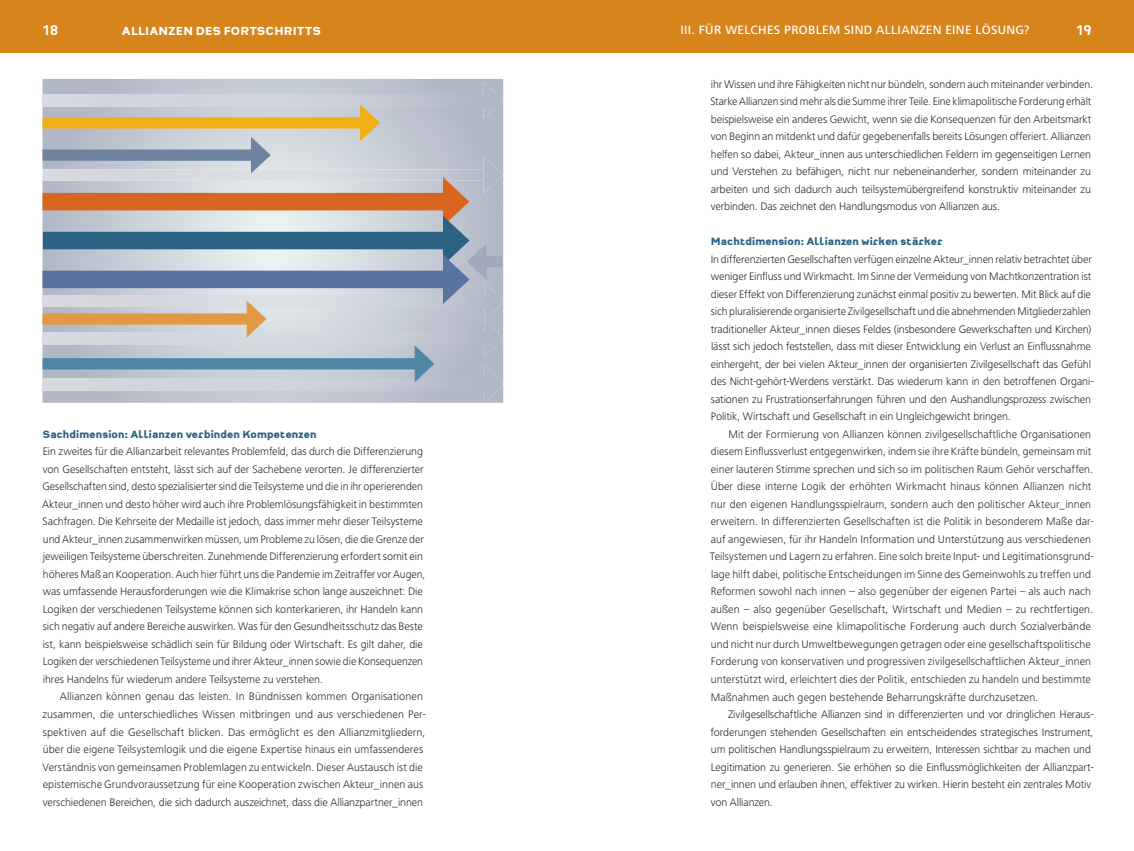
<style>
.page{position:relative;width:1134px;height:851px;background:#fff}
.page>*{position:absolute;margin:0;border:0;box-sizing:border-box;transform-origin:0 0}
.t1{font:700 15px "Heimat Sans";color:#fff}
.t2{font:500 12.5px "Frutiger Next LT";letter-spacing:.025em;color:#fff}
.t3{font:800 12.5px "Heimat Sans";letter-spacing:.01em;color:#fff}
.t4{font:300 11.25px/17.5px "Frutiger Next LT";letter-spacing:-.005em;color:#231f20}
.t5{font:800 11.25px "Heimat Sans";letter-spacing:.01em;color:#2c6384}
</style>
<div class="page">
<div style="left:567px;top:0;width:567px;height:52px;background:#d8841c"></div>
<div style="left:0;top:0;width:567px;height:52px;background:#d8841c"></div>
<svg style="left:43px;top:79px;width:460px;height:323px;background:#c6ccd4"></svg>
<div style="left:43px;top:193px;width:410px;height:17px;background:#d9661e"></div>
<img style="left:43px;top:169px;width:440px;height:12px">
<img style="left:483px;top:157px;width:20px;height:36px">
<div style="left:479px;top:256px;width:23px;height:11px;background:#a1aabd"></div>
<img style="left:43px;top:95px;width:440px;height:11px">
<img style="left:483px;top:82px;width:20px;height:37px">
<img style="left:43px;top:295px;width:441px;height:12px">
<img style="left:484px;top:283px;width:19px;height:74px">
<img style="left:43px;top:333px;width:441px;height:11px">
<img style="left:43px;top:378px;width:441px;height:12px">
<img style="left:484px;top:366px;width:19px;height:36px">
<div style="left:43px;top:117px;width:325px;height:11px;background:#f0af13"></div>
<svg style="left:360px;top:104px;width:20px;height:37px"></svg>
<div style="left:43px;top:313px;width:211px;height:11px;background:#e19945"></div>
<svg style="left:247px;top:300px;width:19px;height:37px"></svg>
<div style="left:43px;top:358px;width:379px;height:11px;background:#4e87a4"></div>
<svg style="left:415px;top:345px;width:19px;height:37px"></svg>
<div style="left:43px;top:232px;width:410px;height:17px;background:#2c6384"></div>
<div style="left:43px;top:270px;width:410px;height:18px;background:#5873a0"></div>
<svg style="left:443px;top:177px;width:44px;height:127px;background:#a0a0a9"></svg>
<div style="left:43px;top:149px;width:216px;height:12px;background:#6e839e"></div>
<svg style="left:251px;top:137px;width:20px;height:36px"></svg>
<p class="t2" style="left:680px;top:23px;width:351px">III. FÜR WELCHES PROBLEM SIND ALLIANZEN EINE LÖSUNG?</p>
<h1 class="t1" style="left:43px;top:20px;width:17px">18</h1>
<p class="t3" style="left:122px;top:23px;width:200px">ALLIANZEN DES FORTSCHRITTS</p>
<h1 class="t1" style="left:1076px;top:20px;width:17px">19</h1>
<p class="t5" style="left:43px;top:426px;width:275px">Sachdimension: Allianzen verbinden Kompetenzen</p>
<p class="t4" style="left:42px;top:443px;width:385px">Ein zweites für die Allianzarbeit relevantes Problemfeld, das durch die Differenzierung von Gesellschaften entsteht, lässt sich auf der Sachebene verorten. Je differenzierter Gesellschaften sind, desto spezialisierter sind die Teilsysteme und die in ihr operierenden Akteur_innen und desto höher wird auch ihre Problemlösungsfähigkeit in bestimmten Sachfragen. Die Kehrseite der Medaille ist jedoch, dass immer mehr dieser Teilsysteme und Akteur_innen zusammenwirken müssen, um Probleme zu lösen, die die Grenze der jeweiligen Teilsysteme überschreiten. Zunehmende Differenzierung erfordert somit ein höheres Maß an Kooperation. Auch hier führt uns die Pandemie im Zeitraffer vor Augen, was umfassende Herausforderungen wie die Klimakrise schon lange auszeichnet: Die Logiken der verschiedenen Teilsysteme können sich konterkarieren, ihr Handeln kann sich negativ auf andere Bereiche auswirken. Was für den Gesundheitsschutz das Beste ist, kann beispielsweise schädlich sein für Bildung oder Wirtschaft. Es gilt daher, die Logiken der verschiedenen Teilsysteme und ihrer Akteur_innen sowie die Konsequenzen ihres Handelns für wiederum andere Teilsysteme zu verstehen.</p>
<p class="t4" style="left:42px;top:688px;width:385px;text-indent:17px">Allianzen können genau das leisten. In Bündnissen kommen Organisationen zusammen, die unterschiedliches Wissen mitbringen und aus verschiedenen Per&shy;spektiven auf die Gesellschaft blicken. Das ermöglicht es den Allianzmitgliedern, über die eigene Teilsystemlogik und die eigene Expertise hinaus ein umfassenderes Verständnis von gemeinsamen Problemlagen zu entwickeln. Dieser Austausch ist die epistemische Grundvoraussetzung für eine Kooperation zwischen Akteur_innen aus verschiedenen Bereichen, die sich dadurch auszeichnet, dass die Allianzpartner_innen</p>
<p class="t4" style="left:710px;top:75px;width:384px">ihr Wissen und ihre Fähigkeiten nicht nur bündeln, sondern auch miteinander verbinden.<br>Starke Allianzen sind mehr als die Summe ihrer Teile. Eine klimapolitische Forderung erhält beispielsweise ein anderes Gewicht, wenn sie die Konsequenzen für den Arbeitsmarkt von Beginn an mitdenkt und dafür gegebenenfalls bereits Lösungen offeriert. Allianzen helfen so dabei, Akteur_innen aus unterschiedlichen Feldern im gegenseitigen Lernen und Verstehen zu befähigen, nicht nur nebeneinanderher, sondern miteinander zu arbeiten und sich dadurch auch teilsystemübergreifend konstruktiv miteinander zu verbinden. Das zeichnet den Handlungsmodus von Allianzen aus.</p>
<p class="t5" style="left:711px;top:234px;width:234px">Machtdimension: Allianzen wirken stärker</p>
<p class="t4" style="left:711px;top:250px;width:385px">In differenzierten Gesellschaften verfügen einzelne Akteur_innen relativ betrachtet über weniger Einfluss und Wirkmacht. Im Sinne der Vermeidung von Machtkonzentration ist dieser Effekt von Differenzierung zunächst einmal positiv zu bewerten. Mit Blick auf die sich pluralisierende organisierte Zivilgesellschaft und die abnehmenden Mitgliederzahlen traditioneller Akteur_innen dieses Feldes (insbesondere Gewerkschaften und Kirchen) lässt sich jedoch feststellen, dass mit dieser Entwicklung ein Verlust an Einflussnahme einhergeht, der bei vielen Akteur_innen der organisierten Zivilgesellschaft das Gefühl des Nicht-gehört-Werdens verstärkt. Das wiederum kann in den betroffenen Organi&shy;sationen zu Frustrationserfahrungen führen und den Aushandlungsprozess zwischen Politik, Wirtschaft und Gesellschaft in ein Ungleichgewicht bringen.</p>
<p class="t4" style="left:710px;top:425px;width:385px;text-indent:19px">Mit der Formierung von Allianzen können zivilgesellschaftliche Organisationen diesem Einflussverlust entgegenwirken, indem sie ihre Kräfte bündeln, gemeinsam mit einer lauteren Stimme sprechen und sich so im politischen Raum Gehör verschaffen.<br>Über diese interne Logik der erhöhten Wirkmacht hinaus können Allianzen nicht nur den eigenen Handlungsspielraum, sondern auch den politischer Akteur_innen erweitern. In differenzierten Gesellschaften ist die Politik in besonderem Maße dar&shy;auf angewiesen, für ihr Handeln Information und Unterstützung aus verschiedenen Teilsystemen und Lagern zu erfahren. Eine solch breite Input- und Legitimationsgrund&shy;lage hilft dabei, politische Entscheidungen im Sinne des Gemeinwohls zu treffen und Reformen sowohl nach innen – also gegenüber der eigenen Partei – als auch nach außen – also gegenüber Gesellschaft, Wirtschaft und Medien – zu rechtfertigen.<br>Wenn beispielsweise eine klimapolitische Forderung auch durch Sozialverbände und nicht nur durch Umweltbewegungen getragen oder eine gesellschaftspolitische Forderung von konservativen und progressiven zivilgesellschaftlichen Akteur_innen unterstützt wird, erleichtert dies der Politik, entschieden zu handeln und bestimmte Maßnahmen auch gegen bestehende Beharrungskräfte durchzusetzen.</p>
<p class="t4" style="left:711px;top:705px;width:385px;text-indent:17px">Zivilgesellschaftliche Allianzen sind in differenzierten und vor dringlichen Heraus&shy;forderungen stehenden Gesellschaften ein entscheidendes strategisches Instrument, um politischen Handlungsspielraum zu erweitern, Interessen sichtbar zu machen und Legitimation zu generieren. Sie erhöhen so die Einflussmöglichkeiten der Allianzpart&shy;ner_innen und erlauben ihnen, effektiver zu wirken. Hierin besteht ein zentrales Motiv von Allianzen.</p>
</div>
